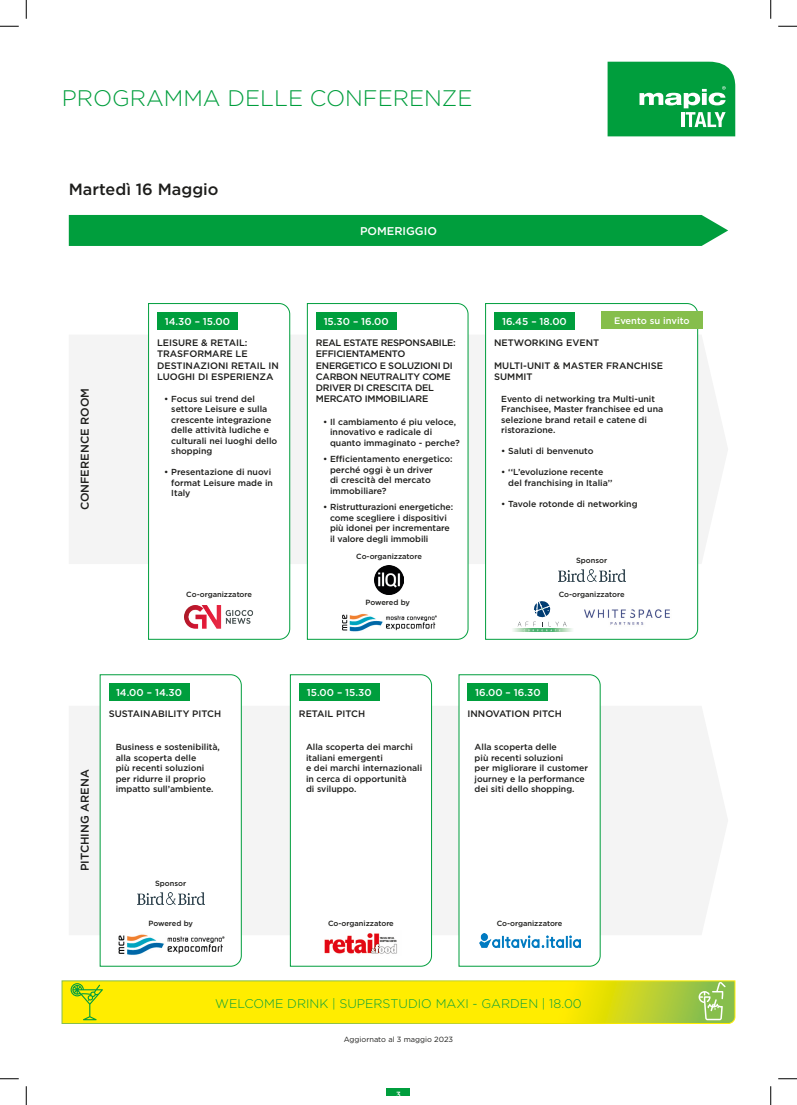
<style>
.page{position:relative;width:797px;height:1105px;background:#fff}
.page>*{position:absolute;margin:0;border:0;box-sizing:border-box;transform-origin:0 0}
.t1{font:300 22.5px "Gotham";color:#009e3d}
.t2{font:500 16.25px "Gotham";color:#1d1d1b}
.t3{font:300 12.5px "Gotham";color:#009e3d}
.t4{font:500 11.25px "Gotham";color:#1d1d1b}
.t5{font:500 11.25px "Gotham";color:#fff}
.t6{font:500 10px "Gotham";color:#fff}
.t7{font:500 9.38px/11.2px "Gotham";letter-spacing:-.015em;color:#1d1d1b}
.t8{font:500 9.38px "Gotham";color:#fff}
.t9{font:500 8.75px/10.5px "Gotham";color:#1d1d1b}
.t10{font:500 7.5px "Gotham";color:#1d1d1b}
.t11{font:7.5px "Gotham";color:#1d1d1b}
.t12{font:500 7.5px "Gotham";letter-spacing:-.02em;color:#1d1d1b}
.t13{font:500 7.5px "Gotham";color:#fff}
</style>
<div class="page">
<svg style="left:607px;top:62px;width:128px;height:74px;background:#21aa56"></svg>
<div style="left:387px;top:1088px;width:23px;height:8px;background:#009e3d"></div>
<div style="left:69px;top:215px;width:659px;height:31px;background:#009e3d"></div>
<svg style="left:69px;top:335px;width:659px;height:229px;fill:#f4f4f4"></svg>
<div style="left:69px;top:706px;width:659px;height:229px;background:#f4f4f4"></div>
<svg style="left:148px;top:303px;width:142px;height:337px"></svg>
<div style="left:157px;top:312px;width:81px;height:18px;background:#009e3d"></div>
<svg style="left:99px;top:674px;width:143px;height:293px"></svg>
<div style="left:109px;top:683px;width:80px;height:18px;background:#009e3d"></div>
<svg style="left:290px;top:674px;width:142px;height:293px"></svg>
<div style="left:299px;top:683px;width:80px;height:18px;background:#009e3d"></div>
<svg style="left:458px;top:674px;width:143px;height:293px"></svg>
<div style="left:467px;top:683px;width:81px;height:18px;background:#009e3d"></div>
<svg style="left:485px;top:303px;width:213px;height:337px"></svg>
<div style="left:494px;top:312px;width:80px;height:18px;background:#009e3d"></div>
<img style="left:479px;top:934px;width:101px;height:13px">
<img style="left:320px;top:931px;width:82px;height:24px">
<img style="left:114px;top:930px;width:113px;height:27px">
<svg style="left:61px;top:980px;width:674px;height:44px;background:#eae410"></svg>
<img style="left:184px;top:606px;width:70px;height:23px">
<img style="left:582px;top:608px;width:89px;height:19px">
<svg style="left:542px;top:629px;width:31px;height:3px"></svg>
<svg style="left:510px;top:629px;width:32px;height:3px"></svg>
<svg style="left:517px;top:600px;width:49px;height:31px"></svg>
<svg style="left:307px;top:303px;width:161px;height:337px"></svg>
<div style="left:316px;top:312px;width:80px;height:18px;background:#009e3d"></div>
<img style="left:374px;top:565px;width:30px;height:30px">
<img style="left:338px;top:610px;width:101px;height:24px">
<img style="left:137px;top:893px;width:67px;height:11px">
<img style="left:558px;top:569px;width:67px;height:12px">
<div style="left:601px;top:311px;width:101px;height:18px;background:#86be4c"></div>
<svg style="left:0;top:25px;width:19px;height:2px"></svg>
<svg style="left:778px;top:25px;width:19px;height:2px"></svg>
<svg style="left:0;top:1078px;width:19px;height:1px"></svg>
<svg style="left:778px;top:1078px;width:19px;height:1px"></svg>
<svg style="left:25px;top:0;width:2px;height:19px"></svg>
<svg style="left:25px;top:1086px;width:2px;height:19px"></svg>
<svg style="left:770px;top:0;width:1px;height:19px"></svg>
<svg style="left:770px;top:1086px;width:1px;height:19px"></svg>
<p class="t1" style="left:62px;top:83px;width:412px">PROGRAMMA DELLE CONFERENZE</p>
<p class="t2" style="left:69px;top:179px;width:151px">Martedì 16 Maggio</p>
<p class="t5" style="left:360px;top:224px;width:78px">POMERIGGIO</p>
<p class="t4" style="left:77px;top:510px;width:124px;rotate:-90deg">CONFERENCE ROOM</p>
<p class="t8" style="left:614px;top:315px;width:77px">Evento su invito</p>
<p class="t6" style="left:165px;top:315px;width:67px">14.30 – 15.00</p>
<p class="t7" style="left:157px;top:337px;width:123px">LEISURE &amp; RETAIL:<br>TRASFORMARE LE<br>DESTINAZIONI RETAIL IN<br>LUOGHI DI ESPERIENZA</p>
<p class="t9" style="left:171px;top:393px;width:107px;text-indent:-7px">• Focus sui trend del settore Leisure e sulla crescente integrazione delle attività ludiche e culturali nei luoghi dello shopping</p>
<p class="t9" style="left:171px;top:467px;width:103px;text-indent:-7px">• Presentazione di nuovi format Leisure made in<br>Italy</p>
<p class="t6" style="left:324px;top:315px;width:67px">15.30 – 16.00</p>
<p class="t7" style="left:316px;top:337px;width:141px">REAL ESTATE RESPONSABILE:<br>EFFICIENTAMENTO<br>ENERGETICO E SOLUZIONI DI<br>CARBON NEUTRALITY COME<br>DRIVER DI CRESCITA DEL<br>MERCATO IMMOBILIARE</p>
<p class="t9" style="left:330px;top:416px;width:131px;text-indent:-7px">• Il cambiamento é piu veloce, innovativo e radicale di quanto immaginato - perche?</p>
<p class="t9" style="left:330px;top:454px;width:124px;text-indent:-7px">• Efficientamento energetico: perché oggi è un driver<br>di crescità del mercato immobiliare?</p>
<p class="t9" style="left:330px;top:502px;width:125px;text-indent:-7px">• Ristrutturazioni energetiche: come scegliere i dispositivi più idonei per incrementare il valore degli immobili</p>
<p class="t10" style="left:356px;top:551px;width:67px">Co-organizzatore</p>
<p class="t12" style="left:365px;top:597px;width:46px">Powered by</p>
<p class="t6" style="left:502px;top:315px;width:66px">16.45 – 18.00</p>
<p class="t7" style="left:494px;top:337px;width:107px">NETWORKING EVENT</p>
<p class="t7" style="left:494px;top:360px;width:170px">MULTI-UNIT &amp; MASTER FRANCHISE<br>SUMMIT</p>
<p class="t9" style="left:501px;top:393px;width:163px">Evento di networking tra Multi-unit<br>Franchisee, Master franchisee ed una selezione brand retail e catene di ristorazione.</p>
<p class="t9" style="left:501px;top:446px;width:94px">• Saluti di benvenuto</p>
<p class="t9" style="left:508px;top:467px;width:106px;text-indent:-7px">• ‘‘L’evoluzione recente del franchising in Italia’’</p>
<p class="t9" style="left:501px;top:498px;width:138px">• Tavole rotonde di networking</p>
<p class="t10" style="left:576px;top:555px;width:33px">Sponsor</p>
<p class="t10" style="left:186px;top:589px;width:67px">Co-organizzatore</p>
<p class="t10" style="left:559px;top:589px;width:67px">Co-organizzatore</p>
<p class="t4" style="left:77px;top:871px;width:103px;rotate:-90deg">PITCHING ARENA</p>
<p class="t6" style="left:116px;top:686px;width:67px">14.00 – 14.30</p>
<p class="t7" style="left:109px;top:708px;width:114px">SUSTAINABILITY PITCH</p>
<p class="t9" style="left:116px;top:742px;width:106px">Business e sostenibilità, alla scoperta delle<br>più recenti soluzioni per ridurre il proprio impatto sull’ambiente.</p>
<p class="t10" style="left:155px;top:879px;width:33px">Sponsor</p>
<p class="t6" style="left:307px;top:686px;width:66px">15.00 – 15.30</p>
<p class="t7" style="left:299px;top:708px;width:68px">RETAIL PITCH</p>
<p class="t9" style="left:306px;top:742px;width:118px">Alla scoperta dei marchi italiani emergenti<br>e dei marchi internazionali in cerca di opportunità<br>di sviluppo.</p>
<p class="t6" style="left:475px;top:686px;width:67px">16.00 – 16.30</p>
<p class="t7" style="left:467px;top:708px;width:96px">INNOVATION PITCH</p>
<p class="t9" style="left:474px;top:742px;width:115px">Alla scoperta delle<br>più recenti soluzioni<br>per migliorare il customer journey e la performance dei siti dello shopping.</p>
<p class="t12" style="left:148px;top:918px;width:46px">Powered by</p>
<p class="t10" style="left:328px;top:918px;width:67px">Co-organizzatore</p>
<p class="t10" style="left:496px;top:918px;width:67px">Co-organizzatore</p>
<p class="t3" style="left:215px;top:996px;width:368px">WELCOME DRINK | SUPERSTUDIO MAXI - GARDEN | 18.00</p>
<p class="t11" style="left:344px;top:1035px;width:111px">Aggiornato al 3 maggio 2023</p>
<p class="t13" style="left:396px;top:1090px;width:6px">3</p>
</div>
